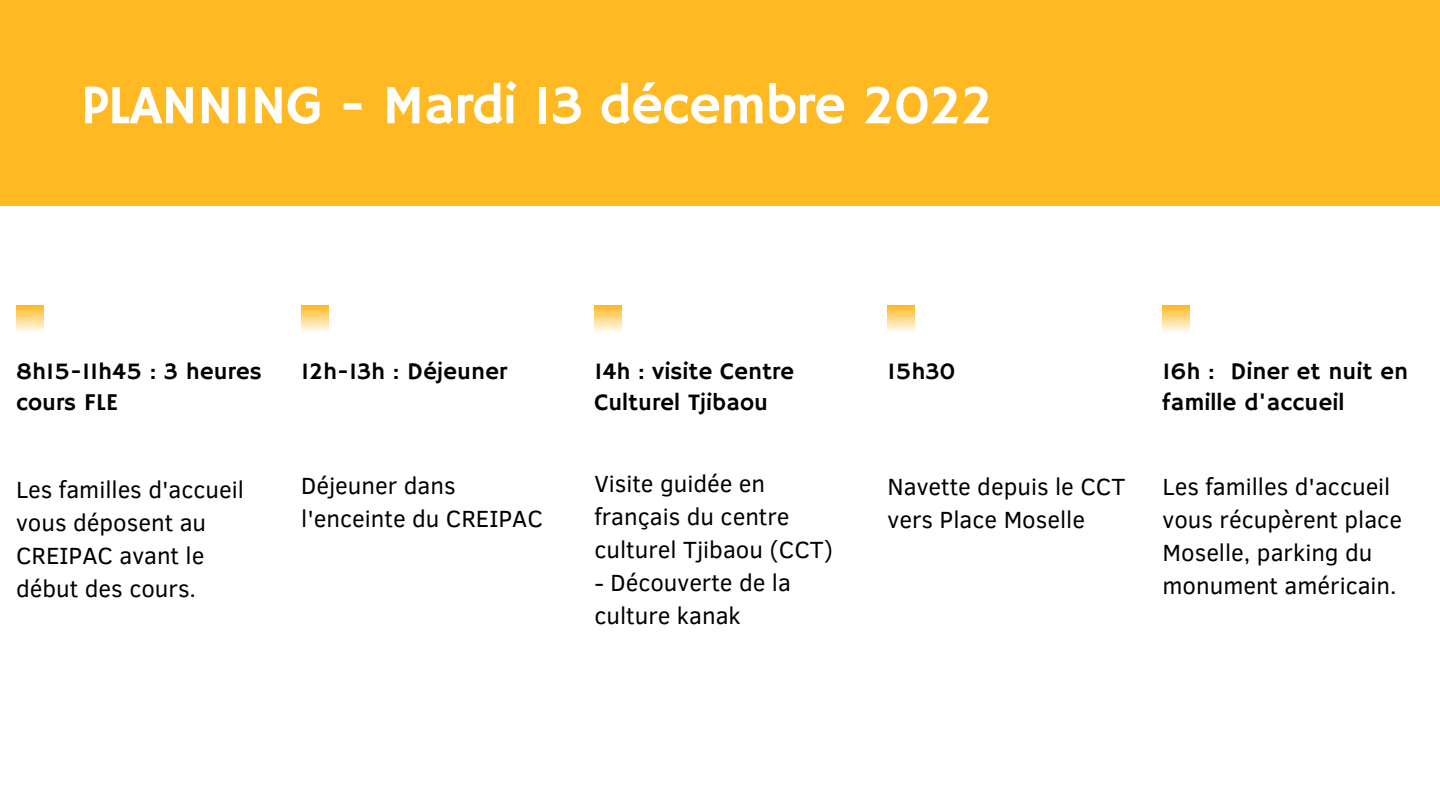
<style>
.page{position:relative;width:1440px;height:810px;background:#fff}
.page>*{position:absolute;margin:0;border:0;box-sizing:border-box;transform-origin:0 0}
.t1{font:55.5px "Hammersmith One";letter-spacing:-.02em;color:#fff}
.t2{font:24px/33px "Clear Sans";color:#000}
.t3{font:24px/30.8px "Hammersmith One";color:#000}
</style>
<div class="page">
<div style="left:0;top:0;width:1440px;height:206px;background:#ffb923"></div>
<svg style="left:16px;top:305px;width:27px;height:27px"></svg>
<svg style="left:594px;top:305px;width:27px;height:27px"></svg>
<svg style="left:301px;top:305px;width:27px;height:27px"></svg>
<svg style="left:888px;top:305px;width:27px;height:27px"></svg>
<svg style="left:1163px;top:305px;width:27px;height:27px"></svg>
<h1 class="t1" style="left:81px;top:73px;width:913px">PLANNING - Mardi 13 décembre 2022</h1>
<p class="t3" style="left:16px;top:357px;width:247px">8h15-11h45 : 3 heures cours FLE</p>
<p class="t2" style="left:16px;top:472px;width:229px">Les familles d'accueil vous déposent au<br>CREIPAC avant le début des cours.</p>
<p class="t3" style="left:301px;top:357px;width:207px">12h-13h : Déjeuner</p>
<p class="t2" style="left:301px;top:467px;width:243px">Déjeuner dans l'enceinte du CREIPAC</p>
<p class="t3" style="left:594px;top:357px;width:201px">14h : visite Centre<br>Culturel Tjibaou</p>
<p class="t2" style="left:594px;top:466px;width:240px">Visite guidée en français du centre culturel Tjibaou (CCT)</p>
<p class="t2" style="left:594px;top:565px;width:198px">- Découverte de la culture kanak</p>
<p class="t3" style="left:888px;top:357px;width:69px">15h30</p>
<p class="t2" style="left:888px;top:469px;width:239px">Navette depuis le CCT vers Place Moselle</p>
<p class="t3" style="left:1163px;top:357px;width:247px">16h : Diner et nuit en famille d'accueil</p>
<p class="t2" style="left:1163px;top:469px;width:241px">Les familles d'accueil vous récupèrent place<br>Moselle, parking du monument américain.</p>
</div>
